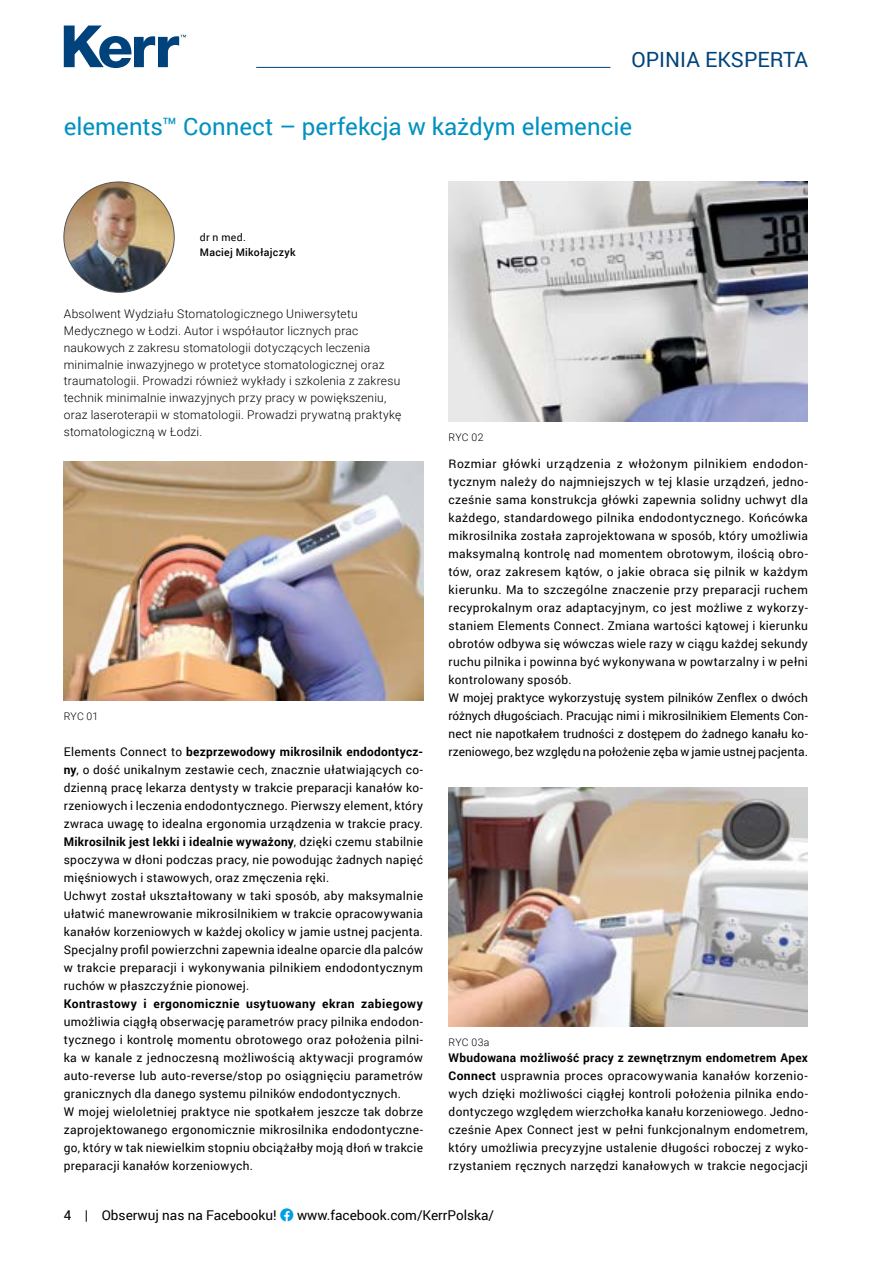
<style>
.page{position:relative;width:893px;height:1263px;background:#fff}
.page>*{position:absolute;margin:0;border:0;box-sizing:border-box;transform-origin:0 0}
.t1{font:24px "Roboto";color:#0091c0}
.t2{font:21px "Roboto";color:#00427b}
.t3{font:13.5px "Roboto";color:#000}
.t4{font:12px/18px "Roboto";letter-spacing:.025em;color:#000}
.t5{font:300 12px/16.8px "Roboto";letter-spacing:.02em;color:#000}
.t6{font:700 12px "Roboto";letter-spacing:.04em;color:#000}
.t7{font:500 10.5px "Roboto";letter-spacing:.03em;color:#000}
.t8{font:300 10.5px "Roboto";letter-spacing:.02em;color:#000}
.t9{font:10.5px "Roboto";color:#000}
.s1{font-weight:700}
</style>
<div class="page">
<img style="left:449px;top:787px;width:359px;height:239px">
<img style="left:449px;top:182px;width:359px;height:239px">
<img style="left:64px;top:461px;width:359px;height:240px">
<img style="left:64px;top:182px;width:110px;height:110px;border-radius:55px">
<hr style="left:256px;top:67px;width:354px;height:1px;background:#00427b">
<svg style="left:64px;top:26px;width:122px;height:42px"></svg>
<h2 class="t2" style="left:631px;top:45px;width:178px">OPINIA EKSPERTA</h2>
<h1 class="t1" style="left:64px;top:109px;width:570px">elements™ Connect – perfekcja w każdym elemencie</h1>
<p class="t9" style="left:200px;top:229px;width:48px">dr n med.</p>
<p class="t7" style="left:200px;top:244px;width:97px">Maciej Mikołajczyk</p>
<p class="t5" style="left:64px;top:305px;width:339px">Absolwent Wydziału Stomatologicznego Uniwersytetu Medycznego w Łodzi. Autor i współautor licznych prac naukowych z zakresu stomatologii dotyczących leczenia minimalnie inwazyjnego w protetyce stomatologicznej oraz traumatologii. Prowadzi również wykłady i szkolenia z zakresu technik minimalnie inwazyjnych przy pracy w powiększeniu, oraz laseroterapii w stomatologii. Prowadzi prywatną praktykę stomatologiczną w Łodzi.</p>
<p class="t8" style="left:64px;top:709px;width:36px">RYC 01</p>
<p class="t4" style="left:64px;top:742px;width:361px">Elements Connect to <span class="s1">bezprzewodowy mikrosilnik endodontycz&shy;ny</span>, o dość unikalnym zestawie cech, znacznie ułatwiających co&shy;dzienną pracę lekarza dentysty w trakcie preparacji kanałów ko&shy;rzeniowych i leczenia endodontycznego. Pierwszy element, który zwraca uwagę to idealna ergonomia urządzenia w trakcie pracy.<br><span class="s1">Mikrosilnik jest lekki i idealnie wyważony</span>, dzięki czemu stabilnie spoczywa w dłoni podczas pracy, nie powodując żadnych napięć mięśniowych i stawowych, oraz zmęczenia ręki.<br>Uchwyt został ukształtowany w taki sposób, aby maksymalnie ułatwić manewrowanie mikrosilnikiem w trakcie opracowywania kanałów korzeniowych w każdej okolicy w jamie ustnej pacjenta.<br>Specjalny profil powierzchni zapewnia idealne oparcie dla palców w trakcie preparacji i wykonywania pilnikiem endodontycznym ruchów w płaszczyźnie pionowej.</p>
<p class="t6" style="left:64px;top:995px;width:361px">Kontrastowy i ergonomicznie usytuowany ekran zabiegowy</p>
<p class="t4" style="left:64px;top:1012px;width:361px">umożliwia ciągłą obserwację parametrów pracy pilnika endodon&shy;tycznego i kontrolę momentu obrotowego oraz położenia pilni&shy;ka w kanale z jednoczesną możliwością aktywacji programów auto-reverse lub auto-reverse/stop po osiągnięciu parametrów granicznych dla danego systemu pilników endodontycznych.<br>W mojej wieloletniej praktyce nie spotkałem jeszcze tak dobrze zaprojektowanego ergonomicznie mikrosilnika endodontyczne&shy;go, który w tak niewielkim stopniu obciążałby moją dłoń w trakcie preparacji kanałów korzeniowych.</p>
<p class="t8" style="left:449px;top:430px;width:36px">RYC 02</p>
<p class="t4" style="left:449px;top:454px;width:361px">Rozmiar główki urządzenia z włożonym pilnikiem endodon&shy;tycznym należy do najmniejszych w tej klasie urządzeń, jedno&shy;cześnie sama konstrukcja główki zapewnia solidny uchwyt dla każdego, standardowego pilnika endodontycznego. Końcówka mikrosilnika została zaprojektowana w sposób, który umożliwia maksymalną kontrolę nad momentem obrotowym, ilością obro&shy;tów, oraz zakresem kątów, o jakie obraca się pilnik w każdym kierunku. Ma to szczególne znaczenie przy preparacji ruchem recyprokalnym oraz adaptacyjnym, co jest możliwe z wykorzy&shy;staniem Elements Connect. Zmiana wartości kątowej i kierunku obrotów odbywa się wówczas wiele razy w ciągu każdej sekundy ruchu pilnika i powinna być wykonywana w powtarzalny i w pełni kontrolowany sposób.<br>W mojej praktyce wykorzystuję system pilników Zenflex o dwóch różnych długościach. Pracując nimi i mikrosilnikiem Elements Con&shy;nect nie napotkałem trudności z dostępem do żadnego kanału ko&shy;rzeniowego, bez względu na położenie zęba w jamie ustnej pacjenta.</p>
<p class="t8" style="left:449px;top:1035px;width:42px">RYC 03a</p>
<p class="t4" style="left:449px;top:1048px;width:361px;text-align:justify"><span class="s1">Wbudowana możliwość pracy z zewnętrznym endometrem Apex Connect</span> usprawnia proces opracowywania kanałów korzenio&shy;wych dzięki możliwości ciągłej kontroli położenia pilnika endo&shy;dontyczego względem wierzchołka kanału korzeniowego. Jedno&shy;cześnie Apex Connect jest w pełni funkcjonalnym endometrem, który umożliwia precyzyjne ustalenie długości roboczej z wyko&shy;rzystaniem ręcznych narzędzi kanałowych w trakcie negocjacji</p>
<p class="t3" style="left:64px;top:1206px;width:214px">4 | Obserwuj nas na Facebooku!</p>
<p class="t3" style="left:297px;top:1206px;width:199px">www.facebook.com/KerrPolska/</p>
</div>
